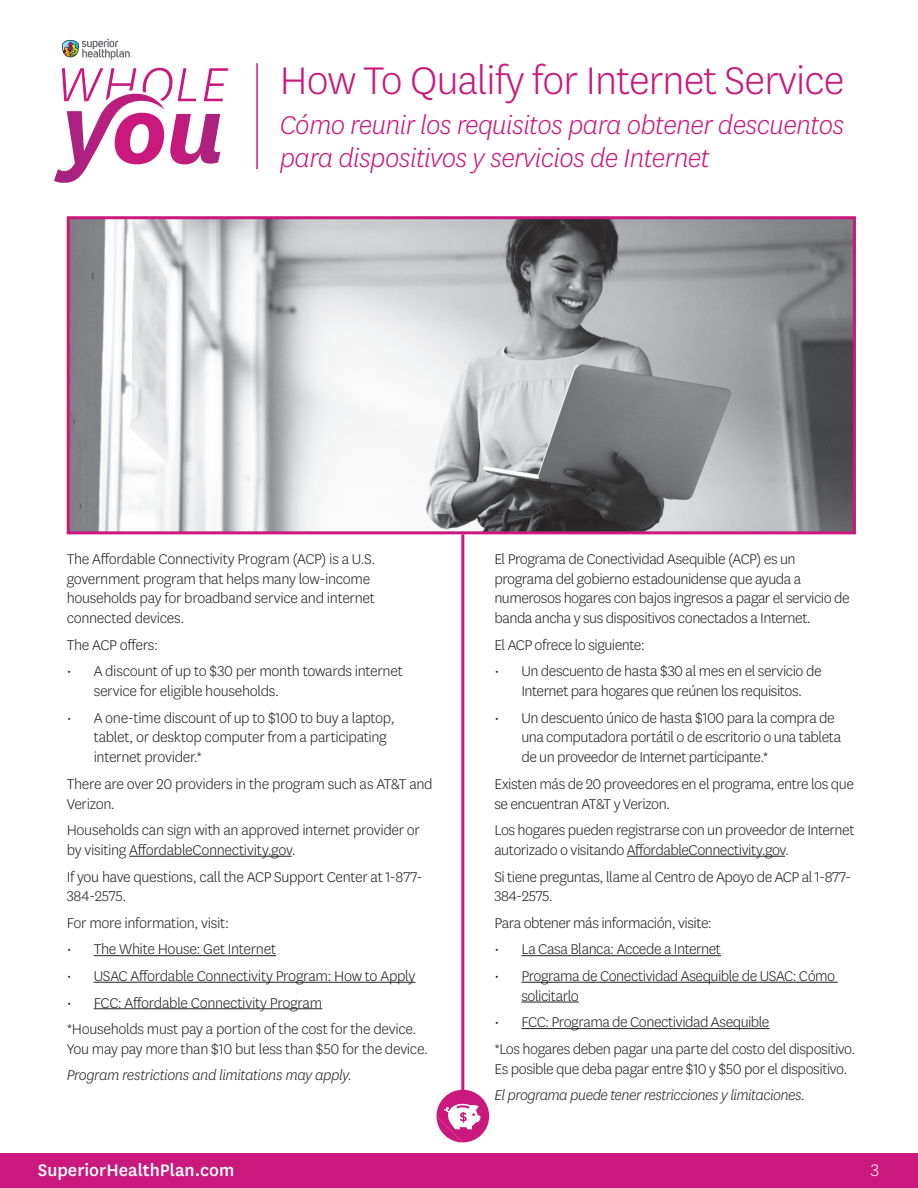
<style>
.page{position:relative;width:918px;height:1188px;background:#fff}
.page>*{position:absolute;margin:0;border:0;box-sizing:border-box;transform-origin:0 0}
.t1{font:300 45px "Qhtmsy Cwrnnt Centene Sans";letter-spacing:-.02em;color:#ca187c}
.t2{font:italic 300 30px/33px "Qqmvtv Jwljbf Centene Sans";letter-spacing:-.02em;color:#ca187c}
.t3{font:500 19.5px "Jvjhps Jxqcls Centene Sans";color:#fff}
.t4{font:300 19.5px "Qhtmsy Cwrnnt Centene Sans";color:#fff}
.t5{font:300 16.5px/19.8px "Ntgvll Tklhsw Centene Sans";letter-spacing:-.025em;color:#231f20}
.t6{font:300 16.5px/19.8px "Qhtmsy Cwrnnt Centene Sans";letter-spacing:-.02em;color:#231f20}
.t7{font:italic 300 16.5px "Brsxbb Dvjjlf Centene Sans";letter-spacing:-.025em;color:#231f20}
.s1{font-family:"Qhtmsy Cwrnnt Centene Sans"}
.s2{font-family:"Ntgvll Tklhsw Centene Sans"}
</style>
<div class="page">
<div style="left:0;top:1153px;width:918px;height:35px;background:#ca187c"></div>
<svg style="left:54px;top:68px;width:174px;height:115px"></svg>
<svg style="left:62px;top:39px;width:71px;height:20px"></svg>
<hr style="left:256px;top:63px;width:2px;height:106px;background:#ca187c">
<hr style="left:129px;top:856px;width:163px;height:1px;background:#231f20">
<hr style="left:94px;top:955px;width:182px;height:1px;background:#231f20">
<hr style="left:94px;top:982px;width:321px;height:1px;background:#231f20">
<hr style="left:94px;top:1008px;width:228px;height:1px;background:#231f20">
<hr style="left:627px;top:856px;width:158px;height:1px;background:#231f20">
<hr style="left:521px;top:955px;width:200px;height:1px;background:#231f20">
<hr style="left:521px;top:982px;width:317px;height:1px;background:#231f20">
<hr style="left:521px;top:1002px;width:58px;height:1px;background:#231f20">
<hr style="left:521px;top:1028px;width:249px;height:1px;background:#231f20">
<svg style="left:66px;top:216px;width:790px;height:320px"></svg>
<hr style="left:461px;top:534px;width:3px;height:569px;background:#ca187d">
<svg style="left:436px;top:1090px;width:53px;height:52px"></svg>
<h2 class="t1" style="left:280px;top:52px;width:566px">How To Qualify for Internet Service</h2>
<h2 class="t2" style="left:280px;top:108px;width:566px">Cómo reunir los requisitos para obtener descuentos para dispositivos y servicios de Internet</h2>
<p class="t5" style="left:67px;top:548px;width:310px">The Affordable Connectivity Program (ACP) is a U.S. <span class="s1">government program that helps many low-income </span>households pay for broadband service and internet <span class="s1">connected devices.</span></p>
<p class="t5" style="left:67px;top:634px;width:93px">The ACP offers:</p>
<p class="t6" style="left:94px;top:661px;width:311px">A discount of up to $30 per month towards internet <span class="s2">service for eligible households.</span></p>
<p class="t5" style="left:94px;top:707px;width:302px">A one-time discount of up to $100 to buy a laptop, tablet, or desktop computer from a participating <span class="s1">internet provider.*</span></p>
<p class="t6" style="left:67px;top:773px;width:368px">There are over 20 providers in the program such as AT&amp;T and<br><span class="s2">Verizon.</span></p>
<p class="t6" style="left:67px;top:820px;width:355px">Households can sign with an approved internet provider or <span class="s2">by visiting AffordableConnectivity.gov</span>.</p>
<p class="t5" style="left:67px;top:866px;width:358px">If you have questions, call the ACP Support Center at 1-877-<br>384-2575.</p>
<p class="t6" style="left:67px;top:912px;width:164px">For more information, visit:</p>
<p class="t6" style="left:94px;top:939px;width:184px">The White House: Get Internet</p>
<p class="t5" style="left:94px;top:966px;width:323px">USAC Affordable Connectivity Program: How to Apply</p>
<p class="t5" style="left:94px;top:992px;width:230px">FCC: Affordable Connectivity Program</p>
<p class="t6" style="left:67px;top:1019px;width:363px">*Households must pay a portion of the cost for the device.<br><span class="s2">You may pay more than $10 but less than $50 for the device.</span></p>
<p class="t7" style="left:67px;top:1065px;width:287px">Program restrictions and limitations may apply.</p>
<p class="t6" style="left:67px;top:661px;width:6px">•</p>
<p class="t6" style="left:67px;top:707px;width:6px">•</p>
<p class="t6" style="left:67px;top:936px;width:6px;line-height:26.5px;text-align:justify">• • •</p>
<p class="t5" style="left:494px;top:548px;width:357px">El Programa de Conectividad Asequible (ACP) es un programa del gobierno estadounidense que ayuda a numerosos hogares con bajos ingresos a pagar el servicio de banda ancha y sus dispositivos conectados a Internet.</p>
<p class="t5" style="left:494px;top:634px;width:152px">El ACP ofrece lo siguiente:</p>
<p class="t5" style="left:521px;top:661px;width:302px"><span class="s1">Un descuento de hasta $30 al mes en el servicio de<br></span>Internet para hogares que reúnen los requisitos.</p>
<p class="t5" style="left:521px;top:707px;width:321px">Un descuento único de hasta $100 para la compra de una computadora portátil o de escritorio o una tableta <span class="s1">de un proveedor de Internet participante.*</span></p>
<p class="t6" style="left:494px;top:773px;width:361px">Existen más de 20 proveedores en el programa, entre los que <span class="s2">se encuentran AT&amp;T y Verizon.</span></p>
<p class="t6" style="left:494px;top:820px;width:362px">Los hogares pueden registrarse con un proveedor de Internet <span class="s2">autorizado o visitando AffordableConnectivity.gov</span>.</p>
<p class="t5" style="left:494px;top:866px;width:358px">Si tiene preguntas, llame al Centro de Apoyo de ACP al 1-877-<br>384-2575.</p>
<p class="t5" style="left:494px;top:912px;width:219px">Para obtener más información, visite:</p>
<p class="t5" style="left:521px;top:939px;width:201px">La Casa Blanca: Accede a Internet</p>
<p class="t5" style="left:521px;top:966px;width:315px">Programa de Conectividad Asequible de USAC: Cómo <span class="s1">solicitarlo</span></p>
<p class="t5" style="left:521px;top:1012px;width:250px">FCC: Programa de Conectividad Asequible</p>
<p class="t5" style="left:494px;top:1038px;width:363px">*Los hogares deben pagar una parte del costo del dispositivo.<br>Es posible que deba pagar entre $10 y $50 por el dispositivo.</p>
<p class="t7" style="left:494px;top:1085px;width:312px">El programa puede tener restricciones y limitaciones.</p>
<p class="t6" style="left:494px;top:661px;width:6px">•</p>
<p class="t6" style="left:494px;top:707px;width:6px">•</p>
<p class="t6" style="left:494px;top:936px;width:6px;line-height:26.5px">• •</p>
<p class="t6" style="left:494px;top:1012px;width:6px">•</p>
<p class="t3" style="left:38px;top:1157px;width:198px">SuperiorHealthPlan.com</p>
<p class="t4" style="left:871px;top:1158px;width:10px">3</p>
</div>
